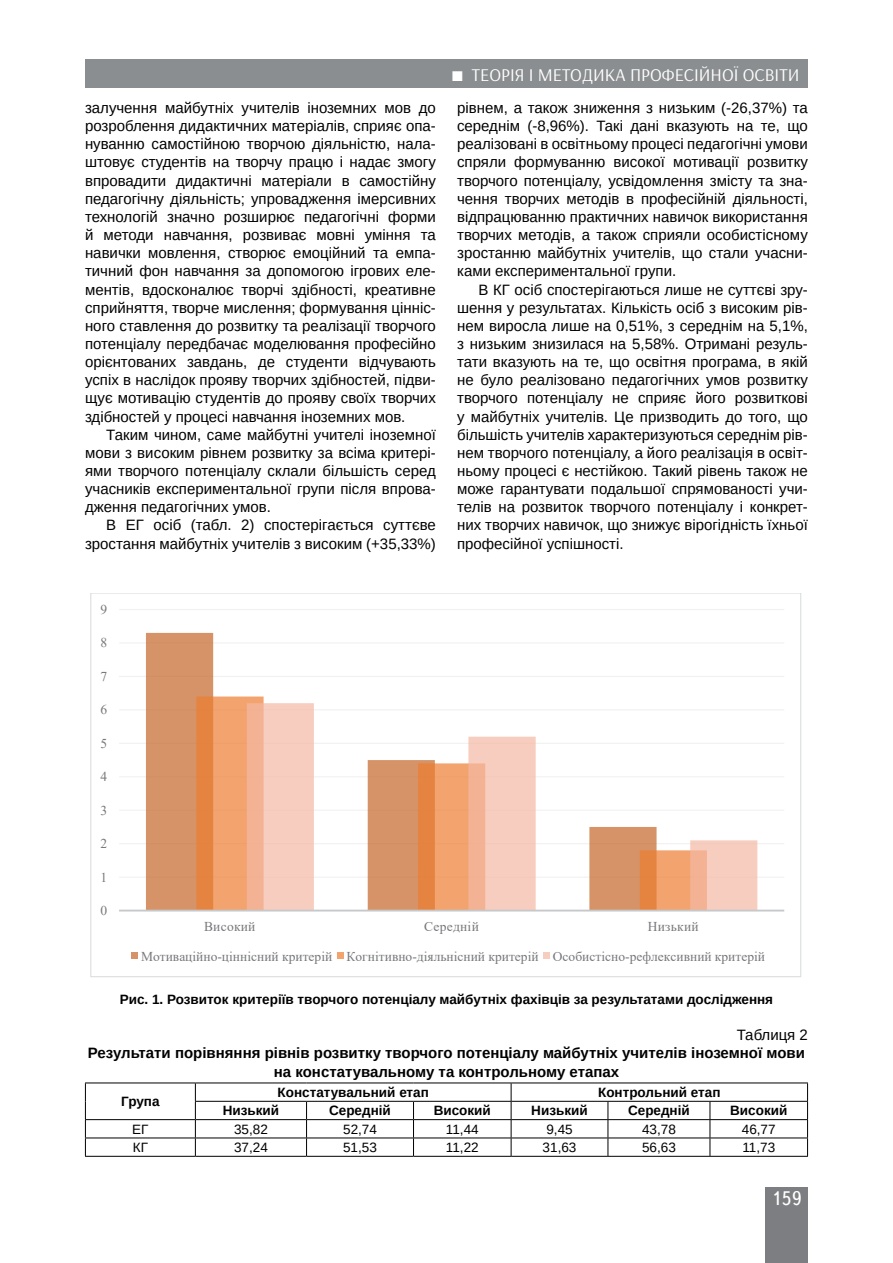
<style>
.page{position:relative;width:893px;height:1263px;background:#fff}
.page>*{position:absolute;margin:0;border:0;box-sizing:border-box;transform-origin:0 0}
.t1{font:19.5px "Ukrainian Text";color:#fff}
.t2{font:18px "Arsenal";color:#fff}
.t3{font:15px/18.1px "Arimo";color:#000;text-align:justify}
.t4{font:700 15px/18.1px "Arimo";color:#000;text-align:center}
.t5{font:700 13.5px "Arimo";color:#000}
.t6{font:13.5px/29.4px "Times New Roman";color:#77787b}
.t7{font:13.5px "Arimo";color:#000}
.t8{font:13.5px "Times New Roman";letter-spacing:.02em;color:#77787b}
</style>
<div class="page">
<div style="left:765px;top:1187px;width:43px;height:76px;background:#7d7e81"></div>
<div style="left:85px;top:60px;width:723px;height:28px;background:#8b8e90"></div>
<hr style="left:85px;top:1082px;width:110px;height:1px;background:#000">
<hr style="left:195px;top:1082px;width:112px;height:1px;background:#000">
<hr style="left:307px;top:1082px;width:106px;height:1px;background:#000">
<hr style="left:413px;top:1082px;width:98px;height:1px;background:#000">
<hr style="left:511px;top:1082px;width:97px;height:1px;background:#000">
<hr style="left:608px;top:1082px;width:102px;height:1px;background:#000">
<hr style="left:710px;top:1082px;width:98px;height:1px;background:#000">
<hr style="left:195px;top:1101px;width:112px;height:1px;background:#000">
<hr style="left:307px;top:1101px;width:106px;height:1px;background:#000">
<hr style="left:413px;top:1101px;width:98px;height:1px;background:#000">
<hr style="left:511px;top:1101px;width:97px;height:1px;background:#000">
<hr style="left:608px;top:1101px;width:102px;height:1px;background:#000">
<hr style="left:710px;top:1101px;width:98px;height:1px;background:#000">
<hr style="left:85px;top:1119px;width:110px;height:1px;background:#000">
<hr style="left:195px;top:1119px;width:112px;height:1px;background:#000">
<hr style="left:307px;top:1119px;width:106px;height:1px;background:#000">
<hr style="left:413px;top:1119px;width:98px;height:1px;background:#000">
<hr style="left:511px;top:1119px;width:97px;height:1px;background:#000">
<hr style="left:608px;top:1119px;width:102px;height:1px;background:#000">
<hr style="left:710px;top:1119px;width:98px;height:1px;background:#000">
<hr style="left:85px;top:1137px;width:110px;height:1px;background:#000">
<svg style="left:85px;top:1083px;width:1px;height:73px"></svg>
<hr style="left:195px;top:1137px;width:112px;height:1px;background:#000">
<svg style="left:195px;top:1083px;width:1px;height:73px"></svg>
<hr style="left:307px;top:1137px;width:106px;height:1px;background:#000">
<svg style="left:306px;top:1102px;width:1px;height:54px"></svg>
<hr style="left:413px;top:1137px;width:98px;height:1px;background:#000">
<svg style="left:413px;top:1102px;width:1px;height:54px"></svg>
<hr style="left:511px;top:1137px;width:97px;height:1px;background:#000">
<svg style="left:511px;top:1083px;width:1px;height:73px"></svg>
<hr style="left:608px;top:1137px;width:102px;height:1px;background:#000">
<svg style="left:608px;top:1102px;width:1px;height:54px"></svg>
<hr style="left:710px;top:1137px;width:98px;height:1px;background:#000">
<svg style="left:710px;top:1102px;width:1px;height:54px"></svg>
<svg style="left:807px;top:1083px;width:1px;height:73px"></svg>
<hr style="left:85px;top:1156px;width:110px;height:1px;background:#000">
<hr style="left:195px;top:1156px;width:112px;height:1px;background:#000">
<hr style="left:307px;top:1156px;width:106px;height:1px;background:#000">
<hr style="left:413px;top:1156px;width:98px;height:1px;background:#000">
<hr style="left:511px;top:1156px;width:97px;height:1px;background:#000">
<hr style="left:608px;top:1156px;width:102px;height:1px;background:#000">
<hr style="left:710px;top:1156px;width:98px;height:1px;background:#000">
<hr style="left:119px;top:877px;width:665px;height:1px;background:#f1f1f2">
<hr style="left:119px;top:843px;width:665px;height:1px;background:#f1f1f2">
<hr style="left:119px;top:810px;width:665px;height:1px;background:#f1f1f2">
<hr style="left:119px;top:776px;width:665px;height:1px;background:#f1f1f2">
<hr style="left:119px;top:743px;width:665px;height:1px;background:#f1f1f2">
<hr style="left:119px;top:709px;width:665px;height:1px;background:#f1f1f2">
<hr style="left:119px;top:676px;width:665px;height:1px;background:#f1f1f2">
<hr style="left:119px;top:642px;width:665px;height:1px;background:#f1f1f2">
<hr style="left:119px;top:609px;width:665px;height:1px;background:#f1f1f2">
<div style="left:146px;top:633px;width:68px;height:277px;background:#d59367"></div>
<svg style="left:196px;top:696px;width:68px;height:214px;background:#ed985f"></svg>
<svg style="left:247px;top:703px;width:510px;height:207px"></svg>
<hr style="left:119px;top:910px;width:665px;height:1px;background:#c6c8ca">
<div style="left:132px;top:952px;width:6px;height:7px;background:#d59367"></div>
<div style="left:337px;top:952px;width:7px;height:7px;background:#f2a36e"></div>
<div style="left:543px;top:952px;width:7px;height:7px;background:#f7cdbf"></div>
<p class="t2" style="left:472px;top:64px;width:329px">ТЕОРІЯ І МЕТОДИКА ПРОФЕСІЙНОЇ ОСВІТИ</p>
<p class="t2" style="left:440px;top:64px;width:349px">ЗАГАЛЬНА ПЕДАГ ГІКА ТА ІСТОРІЯ ПЕДАГОГІК</p>
<p class="t3" style="left:85px;top:99px;width:352px">залучення майбутніх учителів іноземних мов до розроблення дидактичних матеріалів, сприяє опа&shy;нуванню самостійною творчою діяльністю, нала&shy;штовує студентів на творчу працю і надає змогу впровадити дидактичні матеріали в самостійну педагогічну діяльність; упровадження імерсивних технологій значно розширює педагогічні форми й методи навчання, розвиває мовні уміння та навички мовлення, створює емоційний та емпа&shy;тичний фон навчання за допомогою ігрових еле&shy;ментів, вдосконалює творчі здібності, креативне сприйняття, творче мислення; формування цінніс&shy;ного ставлення до розвитку та реалізації творчого потенціалу передбачає моделювання професійно орієнтованих завдань, де студенти відчувають успіх в наслідок прояву творчих здібностей, підви&shy;щує мотивацію студентів до прояву своїх творчих здібностей у процесі навчання іноземних мов.</p>
<p class="t3" style="left:85px;top:426px;width:352px;text-indent:21px">Таким чином, саме майбутні учителі іноземної мови з високим рівнем розвитку за всіма критері&shy;ями творчого потенціалу склали більшість серед учасників експериментальної групи після впрова&shy;дження педагогічних умов.</p>
<p class="t3" style="left:85px;top:516px;width:352px;text-align:right">В ЕГ осіб (табл. 2) спостерігається суттєве зростання майбутніх учителів з високим (+35,33%)</p>
<p class="t6" style="left:101px;top:594px;width:8px">9</p>
<p class="t6" style="left:101px;top:628px;width:8px">8</p>
<p class="t6" style="left:101px;top:661px;width:8px">7</p>
<p class="t6" style="left:101px;top:695px;width:8px">6</p>
<p class="t6" style="left:101px;top:728px;width:8px">5</p>
<p class="t6" style="left:101px;top:762px;width:8px">4</p>
<p class="t6" style="left:101px;top:795px;width:8px">3</p>
<p class="t6" style="left:101px;top:828px;width:8px">2</p>
<p class="t6" style="left:101px;top:862px;width:8px">1</p>
<p class="t6" style="left:101px;top:895px;width:8px">0</p>
<p class="t3" style="left:457px;top:99px;width:352px">рівнем, а також зниження з низьким (-26,37%) та середнім (-8,96%). Такі дані вказують на те, що реалізовані в освітньому процесі педагогічні умови спряли формуванню високої мотивації розвитку творчого потенціалу, усвідомлення змісту та зна&shy;чення творчих методів в професійній діяльності, відпрацюванню практичних навичок використання творчих методів, а також сприяли особистісному зростанню майбутніх учителів, що стали учасни&shy;ками експериментальної групи.</p>
<p class="t3" style="left:457px;top:280px;width:352px;text-indent:21px">В КГ осіб спостерігаються лише не суттєві зру&shy;шення у результатах. Кількість осіб з високим рів&shy;нем виросла лише на 0,51%, з середнім на 5,1%, з низьким знизилася на 5,58%. Отримані резуль&shy;тати вказують на те, що освітня програма, в якій не було реалізовано педагогічних умов розвитку творчого потенціалу не сприяє його розвиткові у майбутніх учителів. Це призводить до того, що більшість учителів характеризуються середнім рів&shy;нем творчого потенціалу, а його реалізація в освіт&shy;ньому процесі є нестійкою. Такий рівень також не може гарантувати подальшої спрямованості учи&shy;телів на розвиток творчого потенціалу і конкрет&shy;них творчих навичок, що знижує вірогідність їхньої професійної успішності.</p>
<p class="t8" style="left:204px;top:917px;width:53px">Високий</p>
<p class="t8" style="left:424px;top:917px;width:56px">Середній</p>
<p class="t6" style="left:141px;top:911px;width:626px;text-indent:507px">Низький<br>Мотиваційно-ціннісний критерій Когнітивно-діяльнісний критерій Особистісно-рефлексивний критерій</p>
<p class="t5" style="left:120px;top:990px;width:655px">Рис. 1. Розвиток критеріїв творчого потенціалу майбутніх фахівців за результатами дослідження</p>
<p class="t3" style="left:737px;top:1026px;width:73px">Таблиця 2</p>
<p class="t4" style="left:88px;top:1044px;width:718px">Результати порівняння рівнів розвитку творчого потенціалу майбутніх учителів іноземної мови на констатувальному та контрольному етапах</p>
<p class="t5" style="left:121px;top:1092px;width:40px">Група</p>
<p class="t5" style="left:278px;top:1083px;width:153px">Констатувальний етап</p>
<p class="t5" style="left:598px;top:1083px;width:124px">Контрольний етап</p>
<p class="t5" style="left:223px;top:1101px;width:58px">Низький</p>
<p class="t5" style="left:329px;top:1101px;width:63px">Середній</p>
<p class="t5" style="left:434px;top:1101px;width:59px">Високий</p>
<p class="t5" style="left:531px;top:1101px;width:58px">Низький</p>
<p class="t5" style="left:628px;top:1101px;width:63px">Середній</p>
<p class="t5" style="left:730px;top:1101px;width:59px">Високий</p>
<p class="t7" style="left:132px;top:1120px;width:18px">ЕГ</p>
<p class="t7" style="left:234px;top:1120px;width:35px">35,82</p>
<p class="t7" style="left:343px;top:1120px;width:35px">52,74</p>
<p class="t7" style="left:446px;top:1120px;width:34px">11,44</p>
<p class="t7" style="left:546px;top:1120px;width:28px">9,45</p>
<p class="t7" style="left:642px;top:1120px;width:35px">43,78</p>
<p class="t7" style="left:742px;top:1120px;width:35px">46,77</p>
<p class="t7" style="left:133px;top:1139px;width:17px">КГ</p>
<p class="t7" style="left:234px;top:1139px;width:35px">37,24</p>
<p class="t7" style="left:343px;top:1139px;width:35px">51,53</p>
<p class="t7" style="left:446px;top:1139px;width:34px">11,22</p>
<p class="t7" style="left:543px;top:1139px;width:35px">31,63</p>
<p class="t7" style="left:642px;top:1139px;width:35px">56,63</p>
<p class="t7" style="left:742px;top:1139px;width:34px">11,73</p>
<h1 class="t1" style="left:771px;top:1188px;width:32px">159</h1>
</div>
